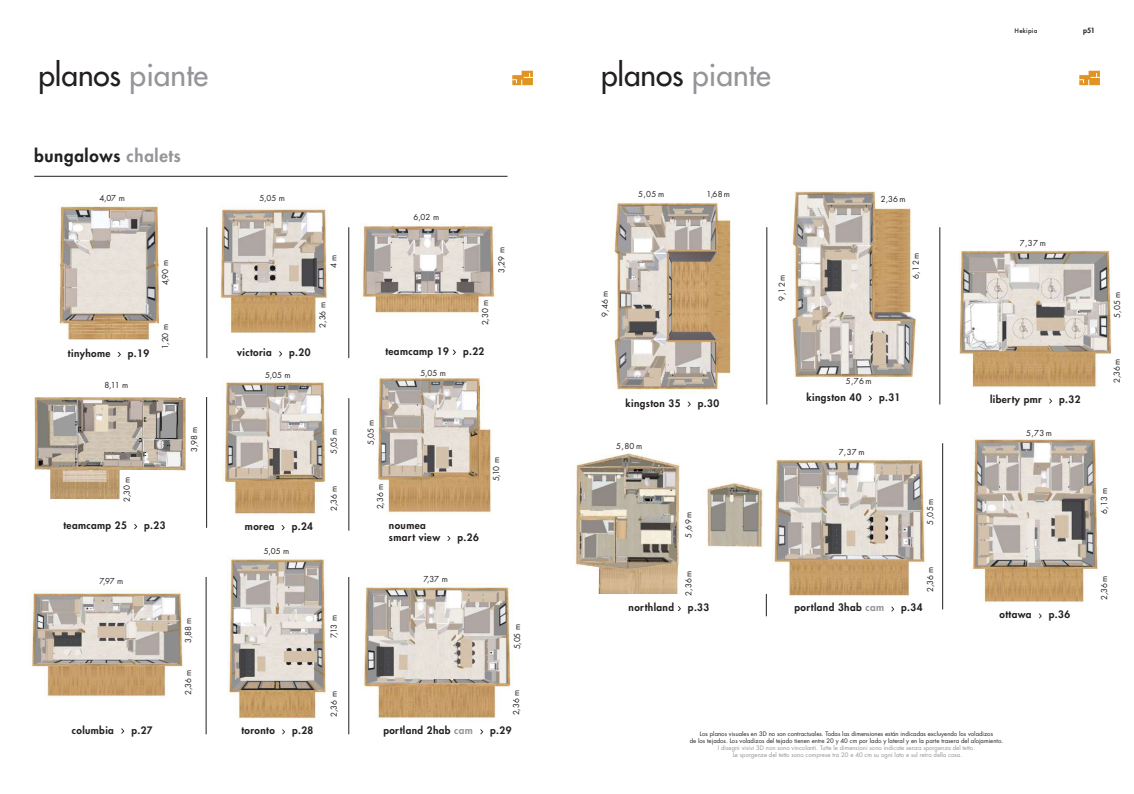
<style>
.page{position:relative;width:1134px;height:794px;background:#fff}
.page>*{position:absolute;margin:0;border:0;box-sizing:border-box;transform-origin:0 0}
.t1{font:500 30px "Futura Std";color:#231f20}
.t2{font:800 17px "Futura Std";letter-spacing:.04em;color:#231f20}
.t3{font:800 10px/12px "Futura Std";letter-spacing:.04em;color:#231f20}
.t4{font:8px "Futura Std";letter-spacing:.005em;color:#231f20}
.t5{font:7px "Futura T Medium";letter-spacing:.03em;color:#231f20}
.t6{font:800 7px "Futura Std";color:#231f20}
.t7{font:6px/7px "Futura Std";color:#231f20;text-align:center}
.t8{font:6px/7px "Futura Std";color:#939598;text-align:center}
.s1{color:#939598}
</style>
<div class="page">
<svg style="left:1079px;top:71px;width:21px;height:14px"></svg>
<hr style="left:207px;top:227px;width:1px;height:131px;background:#231f20">
<hr style="left:348px;top:577px;width:1px;height:157px;background:#231f20">
<hr style="left:348px;top:227px;width:1px;height:131px;background:#231f20">
<svg style="left:512px;top:71px;width:21px;height:14px"></svg>
<img style="left:58px;top:203px;width:101px;height:137px">
<svg style="left:118px;top:352px;width:3px;height:5px"></svg>
<img style="left:219px;top:209px;width:108px;height:124px">
<svg style="left:452px;top:350px;width:4px;height:5px"></svg>
<img style="left:362px;top:223px;width:133px;height:91px">
<img style="left:376px;top:377px;width:116px;height:137px">
<hr style="left:349px;top:398px;width:1px;height:132px;background:#231f20">
<img style="left:222px;top:380px;width:106px;height:134px">
<svg style="left:281px;top:525px;width:4px;height:5px"></svg>
<img style="left:30px;top:589px;width:153px;height:108px">
<svg style="left:121px;top:728px;width:3px;height:5px"></svg>
<img style="left:227px;top:556px;width:100px;height:163px">
<img style="left:361px;top:584px;width:152px;height:135px">
<hr style="left:206px;top:397px;width:1px;height:131px;background:#231f20">
<img style="left:34px;top:397px;width:152px;height:103px">
<hr style="left:939px;top:227px;width:1px;height:177px;background:#231f20">
<hr style="left:766px;top:227px;width:1px;height:177px;background:#231f20">
<hr style="left:942px;top:443px;width:1px;height:166px;background:#231f20">
<hr style="left:766px;top:439px;width:1px;height:177px;background:#231f20">
<img style="left:575px;top:453px;width:189px;height:140px">
<svg style="left:678px;top:606px;width:3px;height:5px"></svg>
<img style="left:611px;top:201px;width:120px;height:192px">
<img style="left:789px;top:189px;width:130px;height:189px">
<svg style="left:868px;top:396px;width:4px;height:5px"></svg>
<img style="left:959px;top:251px;width:152px;height:136px">
<img style="left:971px;top:436px;width:127px;height:167px">
<img style="left:772px;top:457px;width:154px;height:139px">
<hr style="left:206px;top:577px;width:1px;height:157px;background:#231f20">
<hr style="left:34px;top:176px;width:473px;height:1px;background:#231f20">
<h1 class="t1" style="left:38px;top:56px;width:171px">planos <span class="s1">piante</span></h1>
<h1 class="t1" style="left:601px;top:56px;width:171px">planos <span class="s1">piante</span></h1>
<h2 class="t2" style="left:34px;top:145px;width:148px">bungalows <span class="s1">chalets</span></h2>
<p class="t4" style="left:99px;top:193px;width:27px">4,07 m</p>
<p class="t4" style="left:260px;top:193px;width:27px">5,05 m</p>
<p class="t4" style="left:638px;top:189px;width:27px">5,05 m</p>
<p class="t4" style="left:707px;top:189px;width:25px">1,68 m</p>
<p class="t4" style="left:881px;top:194px;width:26px">2,36m</p>
<p class="t4" style="left:414px;top:212px;width:27px">6,02 m</p>
<p class="t3" style="left:68px;top:347px;width:44px">tinyhome</p>
<p class="t3" style="left:128px;top:347px;width:23px">p.19</p>
<p class="t4" style="left:160px;top:285px;width:27px;rotate:-90deg">4,90 m</p>
<p class="t4" style="left:160px;top:349px;width:27px;rotate:-90deg">1,20 m</p>
<p class="t4" style="left:328px;top:268px;width:15px;rotate:-90deg">4 m</p>
<p class="t3" style="left:237px;top:347px;width:36px">victoria</p>
<p class="t3" style="left:289px;top:347px;width:23px">p.20</p>
<p class="t4" style="left:317px;top:327px;width:27px;rotate:-90deg">2,36 m</p>
<p class="t4" style="left:496px;top:272px;width:27px;rotate:-90deg">3,29 m</p>
<p class="t4" style="left:480px;top:325px;width:27px;rotate:-90deg">2,30 m</p>
<p class="t3" style="left:385px;top:345px;width:65px">teamcamp 19</p>
<p class="t3" style="left:463px;top:345px;width:23px">p.22</p>
<p class="t4" style="left:600px;top:317px;width:27px;rotate:-90deg">9,46 m</p>
<p class="t4" style="left:777px;top:301px;width:27px;rotate:-90deg">9,12 m</p>
<p class="t4" style="left:911px;top:279px;width:27px;rotate:-90deg">6,12 m</p>
<p class="t4" style="left:104px;top:380px;width:25px">8,11 m</p>
<p class="t4" style="left:265px;top:370px;width:27px">5,05 m</p>
<p class="t4" style="left:420px;top:368px;width:27px">5,05 m</p>
<p class="t4" style="left:846px;top:376px;width:27px">5,76 m</p>
<p class="t3" style="left:625px;top:397px;width:56px">kingston 35</p>
<p class="t3" style="left:698px;top:397px;width:23px">p.30</p>
<p class="t3" style="left:806px;top:391px;width:56px">kingston 40</p>
<p class="t3" style="left:879px;top:391px;width:23px">p.31</p>
<p class="t4" style="left:122px;top:502px;width:27px;rotate:-90deg">2,30 m</p>
<p class="t3" style="left:63px;top:519px;width:65px">teamcamp 25</p>
<p class="t3" style="left:144px;top:519px;width:23px">p.23</p>
<p class="t4" style="left:189px;top:452px;width:27px;rotate:-90deg">3,98 m</p>
<p class="t3" style="left:245px;top:520px;width:31px">morea</p>
<p class="t3" style="left:292px;top:520px;width:23px">p.24</p>
<p class="t4" style="left:329px;top:454px;width:27px;rotate:-90deg">5,05 m</p>
<p class="t4" style="left:329px;top:511px;width:27px;rotate:-90deg">2,36 m</p>
<p class="t4" style="left:366px;top:445px;width:27px;rotate:-90deg">5,05 m</p>
<p class="t4" style="left:375px;top:509px;width:27px;rotate:-90deg">2,36 m</p>
<p class="t3" style="left:389px;top:519px;width:53px">noumea smart view</p>
<p class="t3" style="left:458px;top:531px;width:23px">p.26</p>
<p class="t4" style="left:491px;top:481px;width:26px;rotate:-90deg">5,10 m</p>
<p class="t4" style="left:616px;top:441px;width:27px">5,80 m</p>
<p class="t4" style="left:683px;top:537px;width:27px;rotate:-90deg">5,69 m</p>
<p class="t4" style="left:839px;top:447px;width:27px">7,37 m</p>
<p class="t4" style="left:925px;top:525px;width:27px;rotate:-90deg">5,05 m</p>
<p class="t4" style="left:264px;top:546px;width:27px">5,05 m</p>
<p class="t4" style="left:99px;top:575px;width:25px">7,97 m</p>
<p class="t4" style="left:424px;top:574px;width:26px">7,37 m</p>
<p class="t4" style="left:683px;top:595px;width:26px;rotate:-90deg">2,36m</p>
<p class="t4" style="left:925px;top:592px;width:26px;rotate:-90deg">2,36m</p>
<p class="t4" style="left:183px;top:643px;width:27px;rotate:-90deg">3,88 m</p>
<p class="t4" style="left:329px;top:638px;width:25px;rotate:-90deg">7,13 m</p>
<p class="t4" style="left:512px;top:649px;width:27px;rotate:-90deg">5,05 m</p>
<p class="t3" style="left:629px;top:601px;width:47px">northland</p>
<p class="t3" style="left:688px;top:601px;width:23px">p.33</p>
<p class="t3" style="left:794px;top:601px;width:91px">portland 3hab <span class="s1">cam</span></p>
<p class="t3" style="left:901px;top:601px;width:23px">p.34</p>
<p class="t4" style="left:183px;top:695px;width:27px;rotate:-90deg">2,36 m</p>
<p class="t4" style="left:329px;top:716px;width:27px;rotate:-90deg">2,36 m</p>
<p class="t4" style="left:511px;top:715px;width:27px;rotate:-90deg">2,36 m</p>
<p class="t5" style="left:1014px;top:26px;width:24px">Hekipia</p>
<p class="t6" style="left:1083px;top:26px;width:13px">p51</p>
<p class="t4" style="left:1020px;top:238px;width:27px">7,37 m</p>
<p class="t3" style="left:990px;top:394px;width:53px">liberty pmr</p>
<p class="t3" style="left:1059px;top:394px;width:23px">p.32</p>
<p class="t4" style="left:1026px;top:427px;width:27px">5,73 m</p>
<p class="t4" style="left:1112px;top:318px;width:27px;rotate:-90deg">5,05 m</p>
<p class="t4" style="left:1112px;top:383px;width:26px;rotate:-90deg">2,36m</p>
<p class="t4" style="left:1099px;top:514px;width:27px;rotate:-90deg">6,13 m</p>
<p class="t3" style="left:999px;top:608px;width:34px">ottawa</p>
<p class="t3" style="left:1049px;top:608px;width:23px">p.36</p>
<p class="t4" style="left:1099px;top:600px;width:26px;rotate:-90deg">2,36m</p>
<p class="t3" style="left:72px;top:724px;width:44px">columbia</p>
<p class="t3" style="left:131px;top:724px;width:23px">p.27</p>
<p class="t3" style="left:241px;top:724px;width:35px">toronto</p>
<p class="t3" style="left:292px;top:724px;width:23px">p.28</p>
<p class="t3" style="left:383px;top:724px;width:91px">portland 2hab <span class="s1">cam</span></p>
<p class="t3" style="left:490px;top:724px;width:23px">p.29</p>
<p class="t7" style="left:690px;top:731px;width:315px">Los planos visuales en 3D no son contractuales. Todas las dimensiones están indicadas excluyendo los voladizos<br>de los tejados. Los voladizos del tejado tienen entre 20 y 40 cm por lado y lateral y en la parte trasera del alojamiento.</p>
<p class="t8" style="left:718px;top:745px;width:259px">I disegni visivi 3D non sono vincolanti. Tutte le dimensioni sono indicate senza sporgenza del tetto.<br>Le sporgenze del tetto sono comprese tra 20 e 40 cm su ogni lato e sul retro della casa.</p>
</div>
